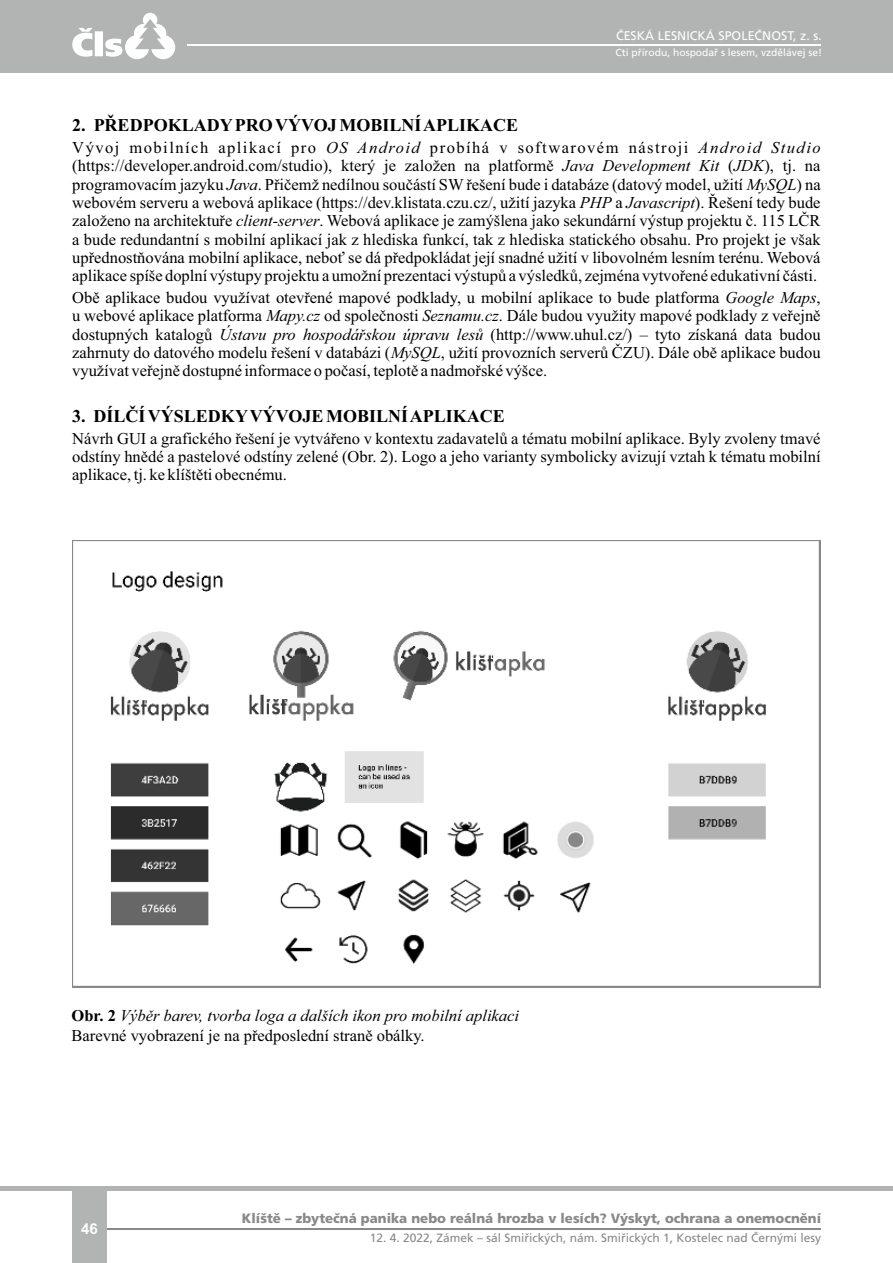
<style>
.page{position:relative;width:893px;height:1263px;background:#fff}
.page>*{position:absolute;margin:0;border:0;box-sizing:border-box;transform-origin:0 0}
.t1{font:700 18px "Times New Roman";color:#000}
.t2{font:16.5px/18.3px "Times New Roman";color:#000;text-align:justify}
.t3{font:italic 16.5px/20px "Times New Roman";color:#000}
.t4{font:700 15px "Arial";color:#fefefe}
.t5{font:900 13.5px "Frutiger CE";color:#898989}
.t6{font:12.6px "Frutiger CE";color:#fefefe}
.t7{font:12px "Frutiger CE";color:#898989}
.t8{font:10.2px "Frutiger CE";color:#fefefe}
.s1{font-style:italic}
.s2{font-weight:700;font-style:normal}
.s3{font-style:normal}
</style>
<div class="page">
<div style="left:0;top:1186px;width:893px;height:5px;background:#b2b3b3"></div>
<hr style="left:104px;top:1228px;width:717px;height:1px;background:#898989">
<div style="left:72px;top:1186px;width:34px;height:77px;background:#b2b3b3"></div>
<div style="left:0;top:0;width:893px;height:72px;background:#b2b3b3"></div>
<hr style="left:187px;top:44px;width:634px;height:1px;background:#fefefe">
<svg style="left:72px;top:13px;width:103px;height:46px"></svg>
<img style="left:72px;top:540px;width:749px;height:448px">
<p class="t6" style="left:616px;top:30px;width:207px">ÈESKÁ LESNICKÁ SPOLEÈNOST, z. s.</p>
<p class="t8" style="left:615px;top:48px;width:208px">Cti pøírodu, hospodaø s lesem, vzdìlávej se!</p>
<p class="t1" style="left:72px;top:119px;width:447px">2. PŘEDPOKLADYPRO VÝVOJ MOBILNÍ APLIKACE</p>
<p class="t2" style="left:72px;top:140px;width:750px">Vývoj mobilních aplikací pro <span class="s1">OS Android</span> probíhá v softwarovém nástroji <span class="s1">Android Studio </span>(https://developer.android.com/studio), který je založen na platformě <span class="s1">Java Development Kit</span> (<span class="s1">JDK</span>), tj. na programovacím jazyku <span class="s1">Java</span>. Přičemž nedílnou součástí SW řešení bude i databáze (datový model, užití <span class="s1">MySQL</span>) na webovém serveru a webová aplikace (https://dev.klistata.czu.cz/, užití jazyka <span class="s1">PHP</span> a <span class="s1">Javascript</span>). Řešení tedy bude založeno na architektuře <span class="s1">client-server</span>. Webová aplikace je zamýšlena jako sekundární výstup projektu č. 115 LČR a bude redundantní s mobilní aplikací jak z hlediska funkcí, tak z hlediska statického obsahu. Pro projekt je však upřednostňována mobilní aplikace, neboť se dá předpokládat její snadné užití v libovolném lesním terénu. Webová aplikace spíše doplní výstupy projektu a umožní prezentaci výstupů a výsledků, zejména vytvořené edukativní části.</p>
<p class="t2" style="left:72px;top:290px;width:750px">Obě aplikace budou využívat otevřené mapové podklady, u mobilní aplikace to bude platforma <span class="s1">Google Maps</span>, u webové aplikace platforma <span class="s1">Mapy.cz</span> od společnosti <span class="s1">Seznamu.cz</span>. Dále budou využity mapové podklady z veřejně dostupných katalogů <span class="s1">Ústavu pro hospodářskou úpravu lesů</span> (http://www.uhul.cz/) – tyto získaná data budou zahrnuty do datového modelu řešení v databázi (<span class="s1">MySQL</span>, užití provozních serverů ČZU). Dále obě aplikace budou využívat veřejně dostupné informace o počasí, teplotě a nadmořské výšce.</p>
<p class="t1" style="left:72px;top:409px;width:434px">3. DÍLČÍ VÝSLEDKYVÝVOJE MOBILNÍ APLIKACE</p>
<p class="t2" style="left:72px;top:431px;width:750px">Návrh GUI a grafického řešení je vytvářeno v kontextu zadavatelů a tématu mobilní aplikace. Byly zvoleny tmavé odstíny hnědé a pastelové odstíny zelené (Obr. 2). Logo a jeho varianty symbolicky avizují vztah k tématu mobilní aplikace, tj. ke klíštěti obecnému.</p>
<p class="t3" style="left:72px;top:1007px;width:449px"><span class="s2">Obr. 2</span> Výběr barev, tvorba loga a dalších ikon pro mobilní aplikaci<br><span class="s3">Barevné vyobrazení je na předposlední straně obálky.</span></p>
<p class="t4" style="left:81px;top:1223px;width:18px">46</p>
<p class="t5" style="left:242px;top:1212px;width:581px">Klíštì – zbyteèná panika nebo reálná hrozba v lesích? Výskyt, ochrana a onemocnìní</p>
<p class="t7" style="left:370px;top:1232px;width:453px">12. 4. 2022, Zámek – sál Smiøických, nám. Smiøických 1, Kostelec nad Èernými lesy</p>
</div>
